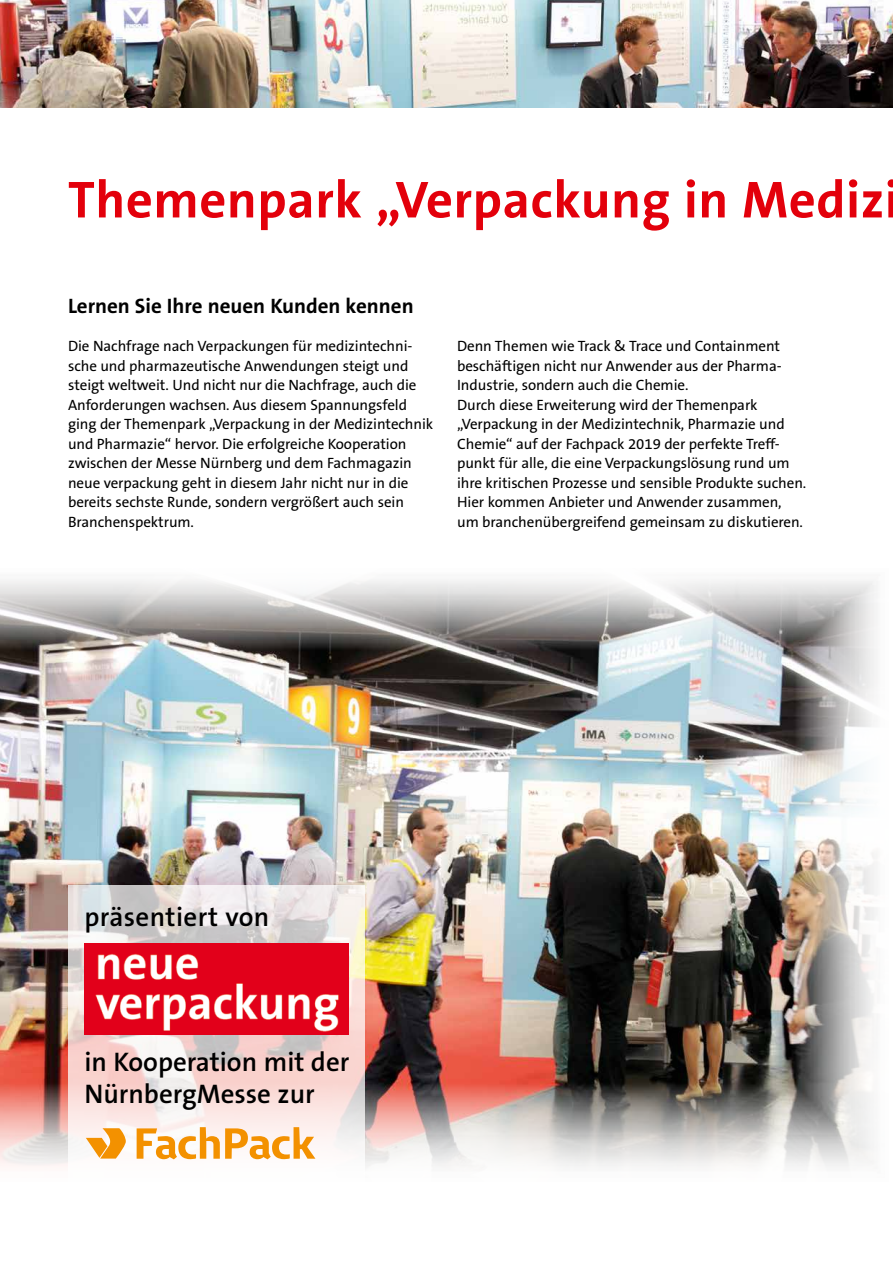
<style>
.page{position:relative;width:893px;height:1263px;background:#fff}
.page>*{position:absolute;margin:0;border:0;box-sizing:border-box;transform-origin:0 0}
.t1{font:700 52.5px "The Sans Os F";letter-spacing:.01em;color:#e3000b}
.t2{font:600 27px/32.4px "The Sans Os F";color:#000}
.t3{font:700 21px "The Sans Os F";color:#000}
.t4{font:15px/19.5px "The Sans Os F";letter-spacing:-.005em;color:#000}
</style>
<div class="page">
<img style="left:0;top:580px;width:877px;height:587px">
<img style="left:0;top:0;width:893px;height:107px">
<svg style="left:68px;top:885px;width:296px;height:282px"></svg>
<img style="left:84px;top:943px;width:265px;height:92px">
<svg style="left:86px;top:1128px;width:40px;height:30px"></svg>
<svg style="left:137px;top:1127px;width:178px;height:32px"></svg>
<h1 class="t1" style="left:68px;top:166px;width:832px">Themenpark „Verpackung in Medizi</h1>
<h3 class="t3" style="left:68px;top:293px;width:347px">Lernen Sie Ihre neuen Kunden kennen</h3>
<p class="t4" style="left:68px;top:337px;width:367px">Die Nachfrage nach Verpackungen für medizintechni&shy;sche und pharmazeutische Anwendungen steigt und steigt weltweit. Und nicht nur die Nachfrage, auch die Anforderungen wachsen. Aus diesem Spannungsfeld ging der Themenpark „Verpackung in der Medizintechnik und Pharmazie“ hervor. Die erfolgreiche Kooperation zwischen der Messe Nürnberg und dem Fachmagazin neue verpackung geht in diesem Jahr nicht nur in die bereits sechste Runde, sondern vergrößert auch sein Branchenspektrum.</p>
<p class="t4" style="left:457px;top:337px;width:350px">Denn Themen wie Track &amp; Trace und Containment beschäftigen nicht nur Anwender aus der Pharma-Industrie, sondern auch die Chemie.<br>Durch diese Erweiterung wird der Themenpark „Verpackung in der Medizintechnik, Pharmazie und Chemie“ auf der Fachpack 2019 der perfekte Treff&shy;punkt für alle, die eine Verpackungslösung rund um ihre kritischen Prozesse und sensible Produkte suchen.<br>Hier kommen Anbieter und Anwender zusammen, um branchenübergreifend gemeinsam zu diskutieren.</p>
<h2 class="t2" style="left:84px;top:900px;width:186px">präsentiert von</h2>
<h2 class="t2" style="left:84px;top:1046px;width:266px">in Kooperation mit der<br>NürnbergMesse zur</h2>
</div>
